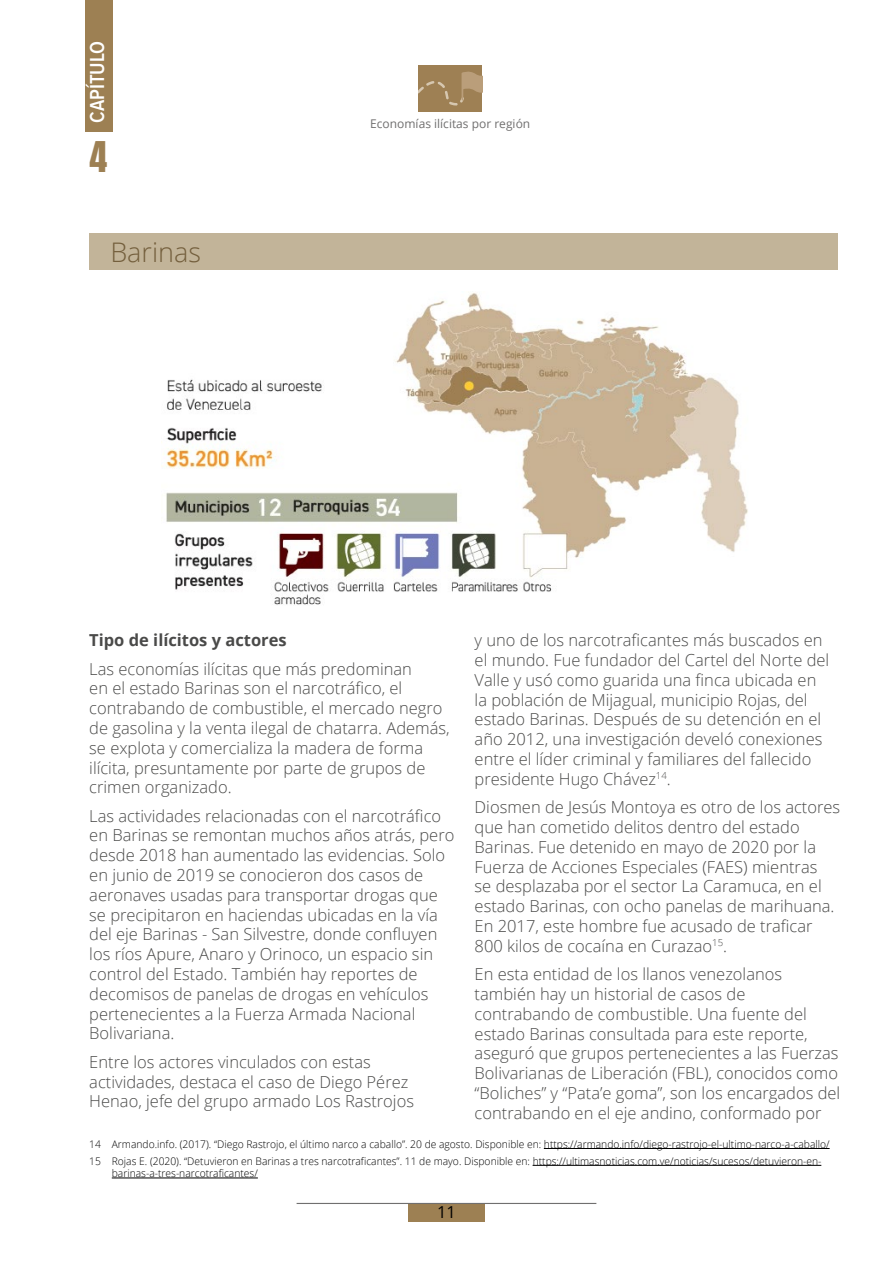
<style>
.page{position:relative;width:893px;height:1263px;background:#fff}
.page>*{position:absolute;margin:0;border:0;box-sizing:border-box;transform-origin:0 0}
.t1{font:36px "Anton";color:#9d8053}
.t2{font:300 27px "Open Sans";color:#745f3d}
.t3{font:600 21px "Proxima Nova Cond";color:#fff}
.t4{font:300 16.5px/19.8px "Open Sans";color:#4a4a49}
.t5{font:700 16.5px "Open Sans";color:#4a4a49}
.t6{font:16.5px "Open Sans";color:#000}
.t7{font:12px "Open Sans";color:#706f6f}
.t8{font:300 10.5px/16.8px "Open Sans";color:#000}
</style>
<div class="page">
<div style="left:85px;top:0;width:28px;height:132px;background:#9d8053"></div>
<div style="left:408px;top:1203px;width:76px;height:19px;background:#9d8053"></div>
<hr style="left:297px;top:1203px;width:299px;height:1px;background:#706f6f">
<div style="left:418px;top:66px;width:64px;height:46px;background:#9e8054"></div>
<svg style="left:418px;top:71px;width:64px;height:35px"></svg>
<hr style="left:544px;top:1148px;width:286px;height:1px;background:#000">
<hr style="left:533px;top:1165px;width:288px;height:1px;background:#000">
<hr style="left:112px;top:1178px;width:146px;height:1px;background:#000">
<div style="left:89px;top:234px;width:749px;height:36px;background:#c2b499"></div>
<img style="left:162px;top:293px;width:586px;height:312px">
<p class="t3" style="left:88px;top:123px;width:84px;rotate:-90deg">CAPÍTULO</p>
<h1 class="t1" style="left:89px;top:138px;width:19px">4</h1>
<h2 class="t2" style="left:110px;top:234px;width:92px">Barinas</h2>
<p class="t7" style="left:370px;top:116px;width:162px">Economías ilícitas por región</p>
<p class="t4" style="left:475px;top:630px;width:356px">y uno de los narcotraficantes más buscados en el mundo. Fue fundador del Cartel del Norte del Valle y usó como guarida una finca ubicada en la población de Mijagual, municipio Rojas, del estado Barinas. Después de su detención en el año 2012, una investigación develó conexiones entre el líder criminal y familiares del fallecido presidente Hugo Chávez<sup>14</sup>.</p>
<p class="t4" style="left:475px;top:797px;width:367px">Diosmen de Jesús Montoya es otro de los actores que han cometido delitos dentro del estado Barinas. Fue detenido en mayo de 2020 por la Fuerza de Acciones Especiales (FAES) mientras<br>se desplazaba por el sector La Caramuca, en el estado Barinas, con ocho panelas de marihuana.<br>En 2017, este hombre fue acusado de traficar 800 kilos de cocaína en Curazao<sup>15</sup>.</p>
<p class="t4" style="left:475px;top:964px;width:367px">En esta entidad de los llanos venezolanos también hay un historial de casos de contrabando de combustible. Una fuente del estado Barinas consultada para este reporte, aseguró que grupos pertenecientes a las Fuerzas Bolivarianas de Liberación (FBL), conocidos como “Boliches” y “Pata’e goma”, son los encargados del contrabando en el eje andino, conformado por</p>
<p class="t8" style="left:89px;top:1135px;width:742px">14 Armando.info. (2017). “Diego Rastrojo, el último narco a caballo”. 20 de agosto. Disponible en: https://armando.info/diego-rastrojo-el-ultimo-narco-a-caballo/<br>15 Rojas E. (2020). “Detuvieron en Barinas a tres narcotraficantes”. 11 de mayo. Disponible en: https://ultimasnoticias.com.ve/noticias/sucesos/detuvieron-en-</p>
<p class="t8" style="left:112px;top:1165px;width:148px">barinas-a-tres-narcotraficantes/</p>
<p class="t5" style="left:89px;top:629px;width:199px">Tipo de ilícitos y actores</p>
<p class="t4" style="left:89px;top:658px;width:362px">Las economías ilícitas que más predominan<br>en el estado Barinas son el narcotráfico, el contrabando de combustible, el mercado negro de gasolina y la venta ilegal de chatarra. Además, se explota y comercializa la madera de forma ilícita, presuntamente por parte de grupos de crimen organizado.</p>
<p class="t4" style="left:89px;top:805px;width:367px">Las actividades relacionadas con el narcotráfico en Barinas se remontan muchos años atrás, pero desde 2018 han aumentado las evidencias. Solo en junio de 2019 se conocieron dos casos de aeronaves usadas para transportar drogas que se precipitaron en haciendas ubicadas en la vía del eje Barinas - San Silvestre, donde confluyen los ríos Apure, Anaro y Orinoco, un espacio sin control del Estado. También hay reportes de decomisos de panelas de drogas en vehículos pertenecientes a la Fuerza Armada Nacional Bolivariana.</p>
<p class="t4" style="left:89px;top:1051px;width:326px">Entre los actores vinculados con estas actividades, destaca el caso de Diego Pérez<br>Henao, jefe del grupo armado Los Rastrojos</p>
<p class="t6" style="left:437px;top:1201px;width:20px">11</p>
</div>
